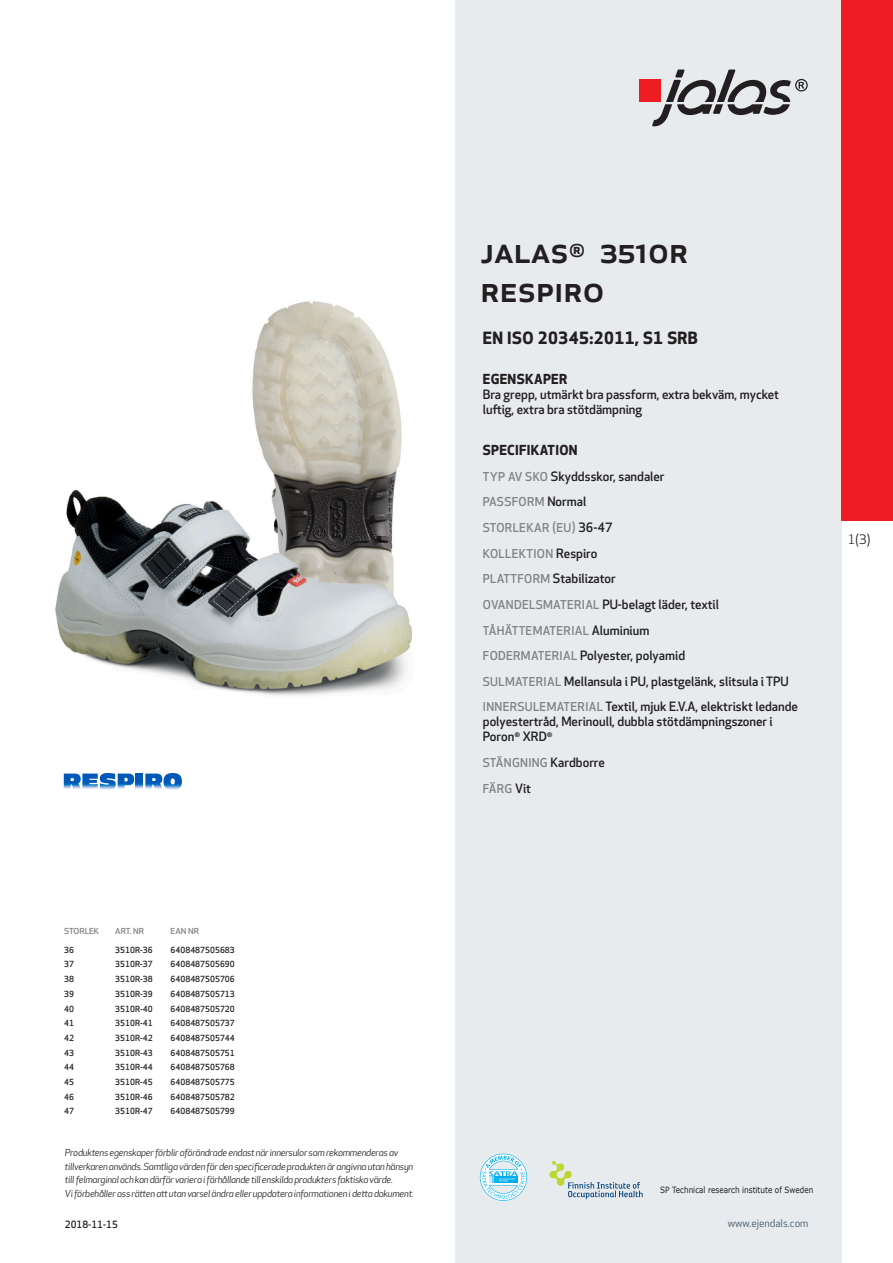
<style>
.page{position:relative;width:893px;height:1263px;background:#fff}
.page>*{position:absolute;margin:0;border:0;box-sizing:border-box;transform-origin:0 0}
.prodname{font:500 36px/39px "Apex New";color:#231f20}
.Funktion_body{font:700 16.5px "Apex New";letter-spacing:.025em;color:#231f20}
.Funktion_body-2{font:700 13.5px "Apex New";letter-spacing:.025em;color:#231f20}
.t1{font:12.75px "Apex New";color:#231f20}
.Funktion_body-3{font:500 12.6px/15px "Apex New";color:#231f20}
.Funktion_body-4{font:500 12px "Apex New";letter-spacing:.025em;color:#808285}
.t2{font:10.5px "Apex New";color:#405968}
.Sidfot_datum{font:500 9.75px "Apex New";color:#231f20}
.t3{font:italic 9.45px/13.5px "Apex New";letter-spacing:-.025em;color:#231f20}
.t4{font:8.55px "Verdana";color:#231f20;scale:.85 1}
.ArticleTable_body{font:500 8.25px "Apex New";color:#231f20}
.ArticeTable_header{font:500 8.1px "Apex New";color:#808285;scale:1.06 1}
.s1{font-size:12px;color:#808285}
.s2{font-size:12.6px;color:#231f20}
</style>
<div class="page">
<div style="left:455px;top:0;width:387px;height:1263px;background:#e8ebee"></div>
<svg style="left:549px;top:1161px;width:94px;height:38px"></svg>
<svg style="left:480px;top:1154px;width:47px;height:47px"></svg>
<div style="left:639px;top:80px;width:22px;height:22px;background:#ee1d23"></div>
<svg style="left:652px;top:70px;width:156px;height:56px"></svg>
<div style="left:842px;top:0;width:51px;height:520px;background:#ee1d23"></div>
<img style="left:55px;top:301px;width:357px;height:395px">
<img style="left:64px;top:773px;width:34px;height:16px">
<img style="left:100px;top:773px;width:16px;height:17px">
<img style="left:118px;top:773px;width:16px;height:16px">
<img style="left:136px;top:773px;width:7px;height:16px">
<img style="left:145px;top:773px;width:37px;height:17px">
<p class="ArticeTable_header" style="left:64px;top:925px;width:35px">STORLEK</p>
<p class="ArticeTable_header" style="left:115px;top:925px;width:29px">ART. NR</p>
<p class="ArticeTable_header" style="left:171px;top:925px;width:28px">EAN NR</p>
<p class="ArticleTable_body" style="left:64px;top:944px;width:11px">36</p>
<p class="ArticleTable_body" style="left:115px;top:944px;width:39px">3510R-36</p>
<p class="ArticleTable_body" style="left:171px;top:944px;width:66px">6408487505683</p>
<p class="ArticleTable_body" style="left:64px;top:959px;width:11px">37</p>
<p class="ArticleTable_body" style="left:115px;top:959px;width:39px">3510R-37</p>
<p class="ArticleTable_body" style="left:171px;top:959px;width:66px">6408487505690</p>
<p class="ArticleTable_body" style="left:64px;top:973px;width:11px">38</p>
<p class="ArticleTable_body" style="left:115px;top:973px;width:39px">3510R-38</p>
<p class="ArticleTable_body" style="left:171px;top:973px;width:66px">6408487505706</p>
<p class="ArticleTable_body" style="left:64px;top:988px;width:11px">39</p>
<p class="ArticleTable_body" style="left:115px;top:988px;width:39px">3510R-39</p>
<p class="ArticleTable_body" style="left:171px;top:988px;width:66px">6408487505713</p>
<p class="ArticleTable_body" style="left:64px;top:1003px;width:11px">40</p>
<p class="ArticleTable_body" style="left:115px;top:1003px;width:39px">3510R-40</p>
<p class="ArticleTable_body" style="left:171px;top:1003px;width:66px">6408487505720</p>
<p class="ArticleTable_body" style="left:64px;top:1018px;width:11px">41</p>
<p class="ArticleTable_body" style="left:115px;top:1018px;width:39px">3510R-41</p>
<p class="ArticleTable_body" style="left:171px;top:1018px;width:66px">6408487505737</p>
<p class="ArticleTable_body" style="left:64px;top:1032px;width:11px">42</p>
<p class="ArticleTable_body" style="left:115px;top:1032px;width:39px">3510R-42</p>
<p class="ArticleTable_body" style="left:171px;top:1032px;width:66px">6408487505744</p>
<p class="ArticleTable_body" style="left:64px;top:1047px;width:11px">43</p>
<p class="ArticleTable_body" style="left:115px;top:1047px;width:39px">3510R-43</p>
<p class="ArticleTable_body" style="left:171px;top:1047px;width:66px">6408487505751</p>
<p class="ArticleTable_body" style="left:64px;top:1062px;width:11px">44</p>
<p class="ArticleTable_body" style="left:115px;top:1062px;width:39px">3510R-44</p>
<p class="ArticleTable_body" style="left:171px;top:1062px;width:66px">6408487505768</p>
<p class="ArticleTable_body" style="left:64px;top:1076px;width:11px">45</p>
<p class="ArticleTable_body" style="left:115px;top:1076px;width:39px">3510R-45</p>
<p class="ArticleTable_body" style="left:171px;top:1076px;width:66px">6408487505775</p>
<p class="ArticleTable_body" style="left:64px;top:1091px;width:11px">46</p>
<p class="ArticleTable_body" style="left:115px;top:1091px;width:39px">3510R-46</p>
<p class="ArticleTable_body" style="left:171px;top:1091px;width:66px">6408487505782</p>
<p class="ArticleTable_body" style="left:64px;top:1106px;width:11px">47</p>
<p class="ArticleTable_body" style="left:115px;top:1106px;width:39px">3510R-47</p>
<p class="ArticleTable_body" style="left:171px;top:1106px;width:66px">6408487505799</p>
<p class="t3" style="left:65px;top:1146px;width:350px">Produktens egenskaper förblir oförändrade endast när innersulor som rekommenderas av tillverkaren används. Samtliga värden för den specificerade produkten är angivna utan hänsyn till felmarginal och kan därför variera i förhållande till enskilda produkters faktiska värde.<br>Vi förbehåller oss rätten att utan varsel ändra eller uppdatera informationen i detta dokument.</p>
<p class="Sidfot_datum" style="left:65px;top:1218px;width:54px">2018-11-15</p>
<p class="prodname" style="left:480px;top:230px;width:209px">JALAS<sup>®</sup> 3510R<br>Respiro</p>
<p class="Funktion_body" style="left:483px;top:326px;width:217px">EN ISO 20345:2011, S1 SRB</p>
<p class="Funktion_body-2" style="left:483px;top:370px;width:86px">EGENSKAPER</p>
<p class="Funktion_body-3" style="left:483px;top:387px;width:298px">Bra grepp, utmärkt bra passform, extra bekväm, mycket luftig, extra bra stötdämpning</p>
<p class="Funktion_body-2" style="left:483px;top:440px;width:96px">SPECIFIKATION</p>
<p class="Funktion_body-3" style="left:483px;top:468px;width:183px"><span class="s1">TYP AV SKO</span> Skyddsskor, sandaler</p>
<p class="Funktion_body-4" style="left:483px;top:494px;width:105px">PASSFORM <span class="s2">Normal</span></p>
<p class="Funktion_body-4" style="left:483px;top:520px;width:131px">STORLEKAR (EU) <span class="s2">36-47</span></p>
<p class="Funktion_body-4" style="left:483px;top:545px;width:116px">KOLLEKTION <span class="s2">Respiro</span></p>
<p class="Funktion_body-3" style="left:483px;top:571px;width:134px"><span class="s1">PLATTFORM</span> Stabilizator</p>
<p class="Funktion_body-3" style="left:483px;top:597px;width:238px"><span class="s1">OVANDELSMATERIAL</span> PU-belagt läder, textil</p>
<p class="Funktion_body-4" style="left:483px;top:622px;width:168px">TÅHÄTTEMATERIAL <span class="s2">Aluminium</span></p>
<p class="Funktion_body-3" style="left:483px;top:648px;width:204px"><span class="s1">FODERMATERIAL</span> Polyester, polyamid</p>
<p class="Funktion_body-3" style="left:483px;top:673px;width:307px"><span class="s1">SULMATERIAL</span> Mellansula i PU, plastgelänk, slitsula i TPU</p>
<p class="Funktion_body-3" style="left:483px;top:699px;width:317px"><span class="s1">INNERSULEMATERIAL</span> Textil, mjuk E.V.A, elektriskt ledande polyestertråd, Merinoull, dubbla stötdämpningszoner i<br>Poron<sup>®</sup> XRD<sup>®</sup></p>
<p class="Funktion_body-4" style="left:483px;top:755px;width:124px">STÄNGNING <span class="s2">Kardborre</span></p>
<p class="Funktion_body-4" style="left:483px;top:780px;width:50px">FÄRG <span class="s2">Vit</span></p>
<p class="t1" style="left:848px;top:531px;width:24px">1(3)</p>
<p class="t4" style="left:660px;top:1184px;width:182px">SP Technical research institute of Sweden</p>
<p class="t2" style="left:728px;top:1217px;width:82px">www.ejendals.com</p>
</div>
